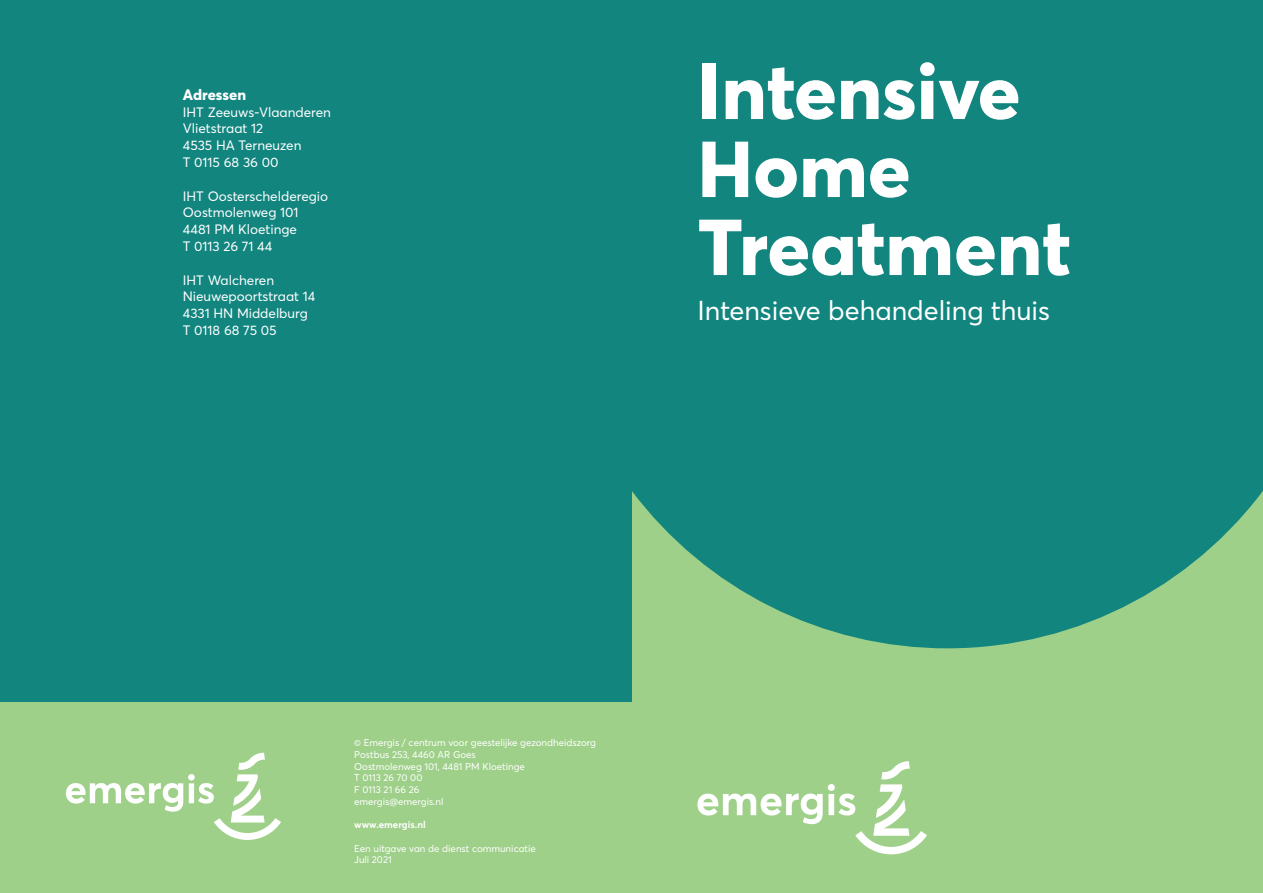
<style>
.page{position:relative;width:1263px;height:893px;background:#fff}
.page>*{position:absolute;margin:0;border:0;box-sizing:border-box;transform-origin:0 0}
.t1{font:800 78px "Averta";color:#fff}
.t2{font:27px "Averta";color:#fff}
.t3{font:800 15px "Averta";color:#fff}
.Tekst_wit{font:13.5px "Averta";color:#fff}
.t4{font:9.75px "Averta";color:#fff}
.t5{font:700 9.75px "Averta";color:#fff}
</style>
<div class="page">
<div style="left:631px;top:298px;width:632px;height:595px;background:#9fd08a"></div>
<svg style="left:631px;top:0;width:632px;height:648px;background:#1c8a7f"></svg>
<svg style="left:697px;top:761px;width:230px;height:93px"></svg>
<div style="left:0;top:702px;width:631px;height:191px;background:#9fd08a"></div>
<div style="left:0;top:0;width:631px;height:702px;background:#12857f"></div>
<svg style="left:66px;top:753px;width:215px;height:87px"></svg>
<p class="t3" style="left:183px;top:84px;width:65px">Adressen</p>
<p class="Tekst_wit" style="left:183px;top:102px;width:150px">IHT Zeeuws-Vlaanderen</p>
<p class="Tekst_wit" style="left:183px;top:119px;width:82px">Vlietstraat 12</p>
<p class="Tekst_wit" style="left:183px;top:136px;width:120px">4535 HA Terneuzen</p>
<p class="Tekst_wit" style="left:183px;top:153px;width:97px">T 0115 68 36 00</p>
<p class="Tekst_wit" style="left:183px;top:186px;width:147px">IHT Oosterschelderegio</p>
<p class="Tekst_wit" style="left:183px;top:203px;width:117px">Oostmolenweg 101</p>
<p class="Tekst_wit" style="left:183px;top:220px;width:116px">4481 PM Kloetinge</p>
<p class="Tekst_wit" style="left:183px;top:237px;width:91px">T 0113 26 71 44</p>
<p class="Tekst_wit" style="left:183px;top:270px;width:93px">IHT Walcheren</p>
<p class="Tekst_wit" style="left:183px;top:287px;width:134px">Nieuwepoortstraat 14</p>
<p class="Tekst_wit" style="left:183px;top:304px;width:126px">4331 HN Middelburg</p>
<p class="Tekst_wit" style="left:183px;top:321px;width:95px">T 0118 68 75 05</p>
<p class="t1" style="left:697px;top:36px;width:325px">Intensive</p>
<p class="t1" style="left:697px;top:114px;width:215px">Home</p>
<p class="t1" style="left:697px;top:192px;width:376px">Treatment</p>
<p class="t2" style="left:697px;top:292px;width:354px">Intensieve behandeling thuis</p>
<p class="t4" style="left:354px;top:736px;width:243px">© Emergis / centrum voor geestelijke gezondheidszorg</p>
<p class="t4" style="left:354px;top:748px;width:123px">Postbus 253, 4460 AR Goes</p>
<p class="t4" style="left:354px;top:759px;width:172px">Oostmolenweg 101, 4481 PM Kloetinge</p>
<p class="t4" style="left:354px;top:771px;width:70px">T 0113 26 70 00</p>
<p class="t4" style="left:354px;top:783px;width:67px">F 0113 21 66 26</p>
<p class="t4" style="left:354px;top:795px;width:91px">emergis@emergis.nl</p>
<p class="t5" style="left:354px;top:818px;width:73px">www.emergis.nl</p>
<p class="t4" style="left:354px;top:841px;width:183px">Een uitgave van de dienst communicatie</p>
<p class="t4" style="left:354px;top:853px;width:39px">Juli 2021</p>
</div>
